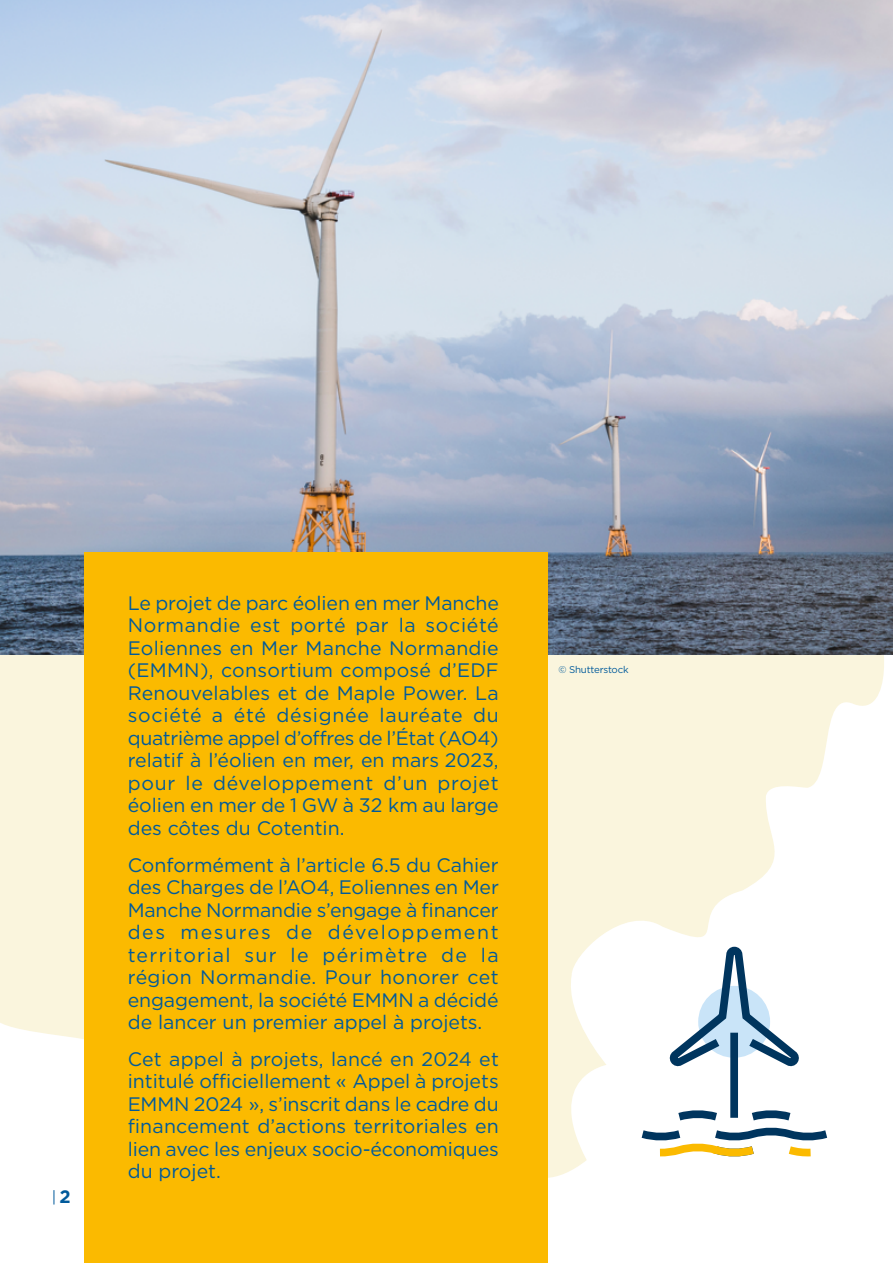
<style>
.page{position:relative;width:893px;height:1263px;background:#fff}
.page>*{position:absolute;margin:0;border:0;box-sizing:border-box;transform-origin:0 0}
.t1{font:19.5px/22.5px "Gotham";color:#005a9b;text-align:justify}
.t2{font:700 18px "Gotham";color:#005a9b}
.t3{font:9.75px "Gotham";letter-spacing:-.02em;color:#005a9b}
</style>
<div class="page">
<svg style="left:0;top:655px;width:884px;height:529px;fill:#faf5dd"></svg>
<img style="left:0;top:0;width:893px;height:655px">
<div style="left:85px;top:553px;width:463px;height:710px;background:#fbba00"></div>
<svg style="left:633px;top:943px;width:203px;height:229px"></svg>
<svg style="left:54px;top:1190px;width:1px;height:14px"></svg>
<p class="t2" style="left:60px;top:1185px;width:13px">2</p>
<p class="t1" style="left:128px;top:591px;width:373px">Le projet de parc éolien en mer Manche Normandie est porté par la société Eoliennes en Mer Manche Normandie (EMMN), consortium composé d’EDF Renouvelables et de Maple Power. La société a été désignée lauréate du quatrième appel d’offres de l’État (AO4) relatif à l’éolien en mer, en mars 2023, pour le développement d’un projet éolien en mer de 1 GW à 32 km au large des côtes du Cotentin.</p>
<p class="t1" style="left:128px;top:853px;width:373px">Conformément à l’article 6.5 du Cahier des Charges de l’AO4, Eoliennes en Mer Manche Normandie s’engage à financer des mesures de développement territorial sur le périmètre de la région Normandie. Pour honorer cet engagement, la société EMMN a décidé de lancer un premier appel à projets.</p>
<p class="t1" style="left:128px;top:1047px;width:373px">Cet appel à projets, lancé en 2024 et intitulé officiellement « Appel à projets EMMN 2024 », s’inscrit dans le cadre du financement d’actions territoriales en lien avec les enjeux socio-économiques du projet.</p>
<p class="t3" style="left:558px;top:663px;width:72px">© Shutterstock</p>
</div>
